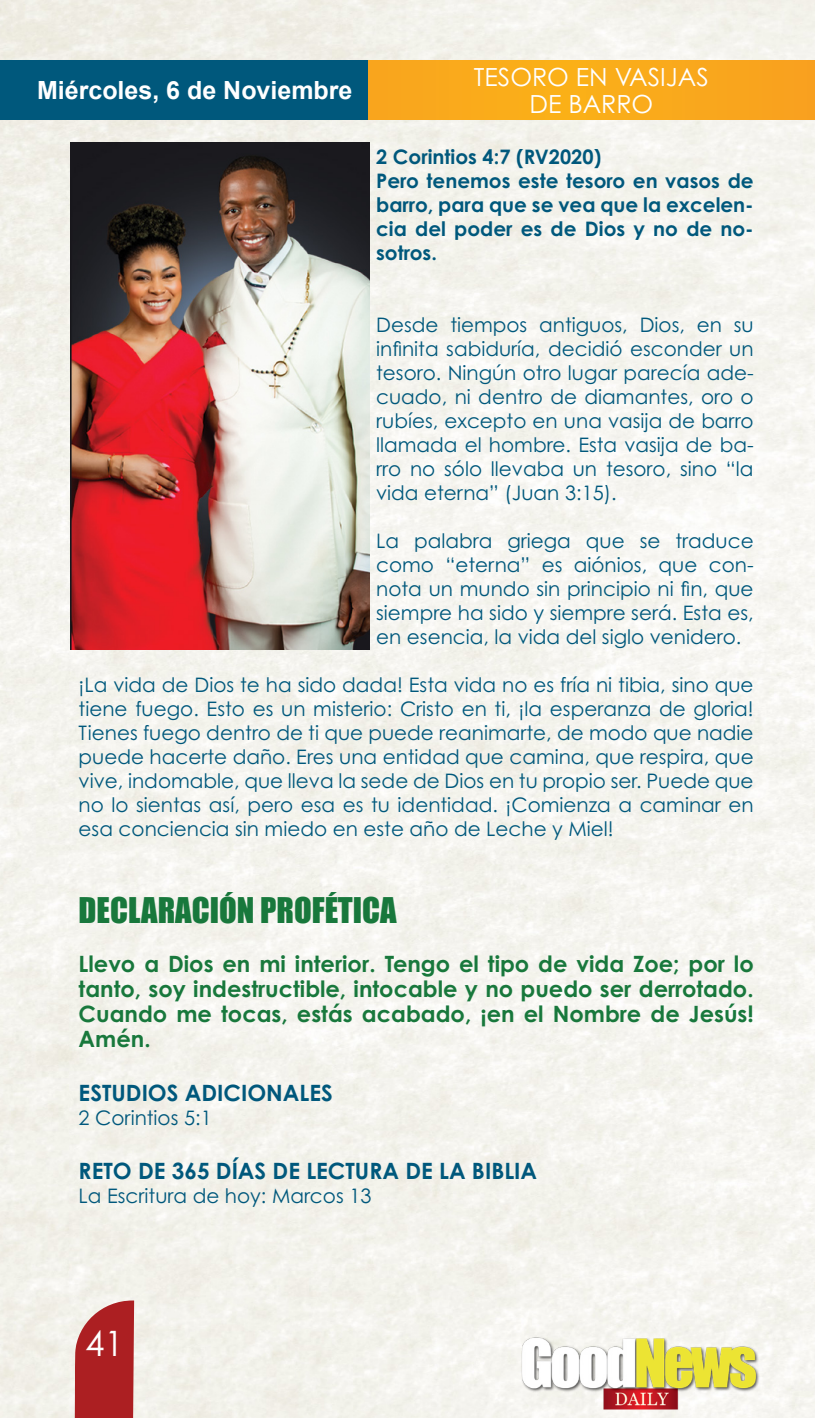
<style>
.page{position:relative;width:815px;height:1418px;background:#fff}
.page>*{position:absolute;margin:0;border:0;box-sizing:border-box;transform-origin:0 0}
.t1{font:35px "Century Gothic Pro";color:#fff}
.t2{font:32.5px "Impact";color:#18783c}
.t3{font:700 25px "Arial";color:#fff}
.t4{font:25px "Century Gothic Pro";color:#fff}
.t5{font:700 22.5px/25px "Century Gothic Pro";color:#18783c;text-align:justify}
.t6{font:700 22.5px "Century Gothic Pro";color:#00587c}
.t7{font:20px/24px "Century Gothic Pro";color:#00587c;text-align:justify}
.t8{font:700 20px/24px "Century Gothic Pro";color:#00587c;text-align:justify}
</style>
<div class="page">
<img style="left:0;top:0;width:815px;height:1417px">
<div style="left:139px;top:60px;width:676px;height:60px;background:#faa91c"></div>
<div style="left:0;top:60px;width:368px;height:60px;background:#00587c"></div>
<svg style="left:73px;top:1300px;width:61px;height:117px;background:#b53c3e"></svg>
<img style="left:516px;top:1335px;width:245px;height:76px">
<img style="left:71px;top:142px;width:299px;height:508px">
<p class="t3" style="left:37px;top:74px;width:317px">Miércoles, 6 de Noviembre</p>
<p class="t4" style="left:474px;top:62px;width:236px">TESORO EN VASIJAS</p>
<p class="t4" style="left:529px;top:89px;width:125px">DE BARRO</p>
<p class="t8" style="left:376px;top:144px;width:227px">2 Corintios 4:7 (RV2020)</p>
<p class="t8" style="left:376px;top:168px;width:379px">Pero tenemos este tesoro en vasos de barro, para que se vea que la excelen&shy;cia del poder es de Dios y no de no&shy;sotros.</p>
<p class="t7" style="left:376px;top:312px;width:379px">Desde tiempos antiguos, Dios, en su infinita sabiduría, decidió esconder un tesoro. Ningún otro lugar parecía ade&shy;cuado, ni dentro de diamantes, oro o rubíes, excepto en una vasija de barro llamada el hombre. Esta vasija de ba&shy;rro no sólo llevaba un tesoro, sino “la vida eterna” (Juan 3:15).</p>
<p class="t7" style="left:376px;top:528px;width:379px">La palabra griega que se traduce como “eterna” es aiónios, que con&shy;nota un mundo sin principio ni fin, que siempre ha sido y siempre será. Esta es, en esencia, la vida del siglo venidero.</p>
<p class="t7" style="left:79px;top:672px;width:677px">¡La vida de Dios te ha sido dada! Esta vida no es fría ni tibia, sino que tiene fuego. Esto es un misterio: Cristo en ti, ¡la esperanza de gloria!<br>Tienes fuego dentro de ti que puede reanimarte, de modo que nadie puede hacerte daño. Eres una entidad que camina, que respira, que vive, indomable, que lleva la sede de Dios en tu propio ser. Puede que no lo sientas así, pero esa es tu identidad. ¡Comienza a caminar en esa conciencia sin miedo en este año de Leche y Miel!</p>
<p class="t2" style="left:79px;top:885px;width:320px">DECLARACIÓN PROFÉTICA</p>
<p class="t5" style="left:79px;top:951px;width:677px">Llevo a Dios en mi interior. Tengo el tipo de vida Zoe; por lo tanto, soy indestructible, intocable y no puedo ser derrotado.<br>Cuando me tocas, estás acabado, ¡en el Nombre de Jesús!<br>Amén.</p>
<p class="t6" style="left:79px;top:1078px;width:256px">ESTUDIOS ADICIONALES</p>
<p class="t7" style="left:79px;top:1105px;width:135px">2 Corintios 5:1</p>
<p class="t6" style="left:79px;top:1156px;width:460px">RETO DE 365 DÍAS DE LECTURA DE LA BIBLIA</p>
<p class="t7" style="left:79px;top:1183px;width:294px">La Escritura de hoy: Marcos 13</p>
<h1 class="t1" style="left:85px;top:1322px;width:40px">41</h1>
</div>
